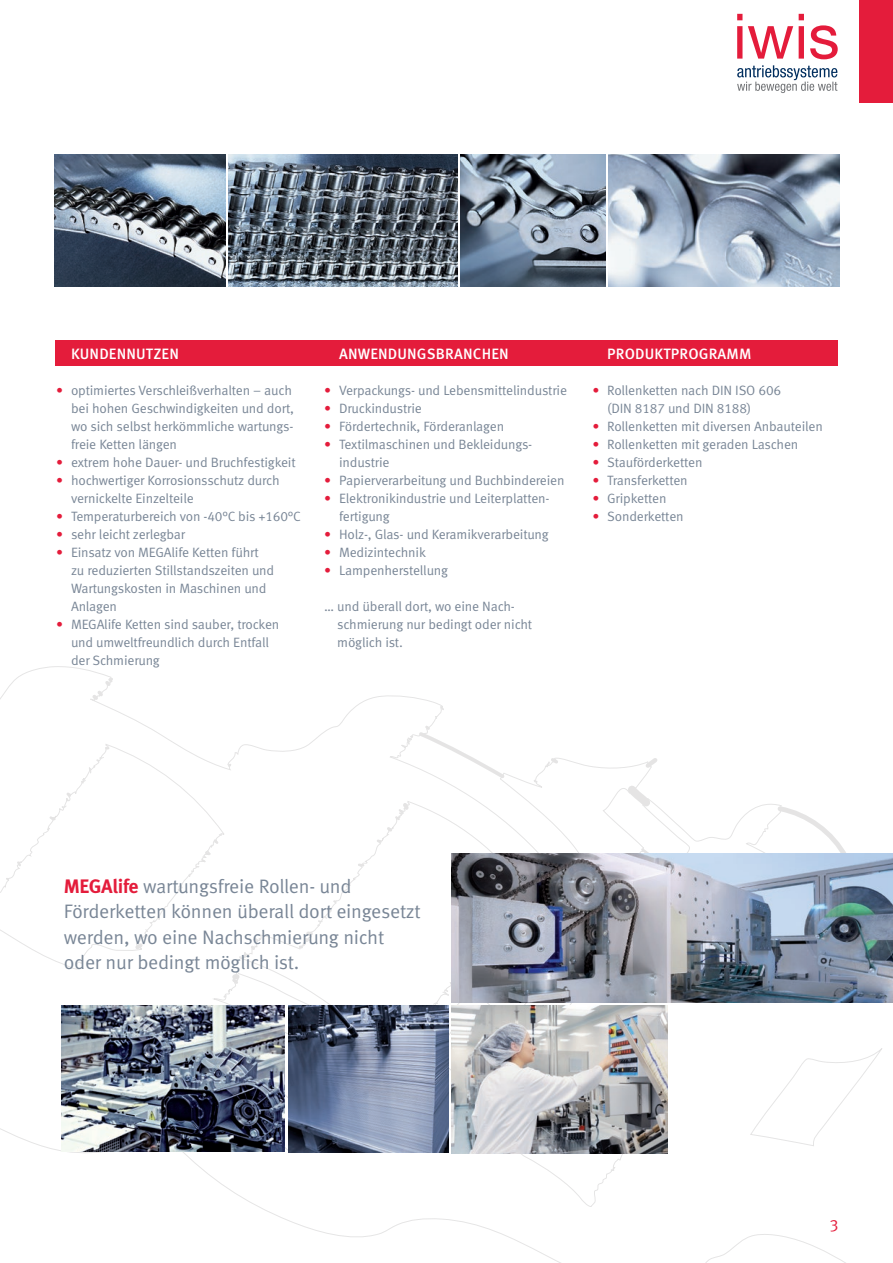
<style>
.page{position:relative;width:893px;height:1263px;background:#fff}
.page>*{position:absolute;margin:0;border:0;box-sizing:border-box;transform-origin:0 0}
.Fließtext{font:19.5px/25.5px "Meta OT";letter-spacing:-.015em;color:#798696}
.t1{font:16.5px "Meta OT";color:#e41c3b}
.Text_Roter_Balken{font:500 15px "Meta OT";letter-spacing:.01em;color:#fff}
.Fließtext-2{font:13.5px/18px "Meta OT";letter-spacing:-.015em;color:#798696}
.Text_Roter_Balken-2{font:13.5px "Meta OT";letter-spacing:-.015em;color:#798696}
.s1{color:#e41c3b}
.s2{font-weight:700;color:#e41c3b}
</style>
<div class="page">
<svg style="left:0;top:676px;width:883px;height:531px"></svg>
<div style="left:859px;top:0;width:34px;height:103px;background:#e41c3b"></div>
<svg style="left:737px;top:65px;width:100px;height:28px"></svg>
<svg style="left:737px;top:14px;width:101px;height:45px"></svg>
<div style="left:55px;top:340px;width:783px;height:26px;background:#e41c3b"></div>
<img style="left:608px;top:154px;width:231px;height:133px">
<img style="left:229px;top:154px;width:228px;height:133px">
<img style="left:461px;top:154px;width:144px;height:133px">
<img style="left:54px;top:154px;width:171px;height:133px">
<img style="left:62px;top:1005px;width:223px;height:147px">
<img style="left:451px;top:1005px;width:216px;height:148px">
<img style="left:288px;top:1005px;width:160px;height:147px">
<img style="left:451px;top:854px;width:442px;height:148px">
<p class="Text_Roter_Balken" style="left:71px;top:344px;width:109px">KUNDENNUTZEN</p>
<p class="Fließtext-2" style="left:71px;top:381px;width:225px;text-indent:-15px"><span class="s1">•</span> optimiertes Verschleißverhalten – auch bei hohen Geschwindigkeiten und dort, wo sich selbst herkömmliche wartungs&shy;freie Ketten längen</p>
<p class="Fließtext-2" style="left:56px;top:453px;width:241px"><span class="s1">•</span> extrem hohe Dauer- und Bruchfestigkeit</p>
<p class="Fließtext-2" style="left:71px;top:471px;width:210px;text-indent:-15px"><span class="s1">•</span> hochwertiger Korrosionsschutz durch vernickelte Einzelteile</p>
<p class="Fließtext-2" style="left:56px;top:507px;width:246px"><span class="s1">•</span> Temperaturbereich von -40°C bis +160°C</p>
<p class="Fließtext-2" style="left:56px;top:525px;width:131px"><span class="s1">•</span> sehr leicht zerlegbar</p>
<p class="Fließtext-2" style="left:71px;top:543px;width:205px;text-indent:-15px"><span class="s1">•</span> Einsatz von MEGAlife Ketten führt zu reduzierten Stillstandszeiten und<br>Wartungskosten in Maschinen und<br>Anlagen</p>
<p class="Fließtext-2" style="left:71px;top:615px;width:210px;text-indent:-15px"><span class="s1">•</span> MEGAlife Ketten sind sauber, trocken und umweltfreundlich durch Entfall der Schmierung</p>
<p class="Text_Roter_Balken" style="left:339px;top:344px;width:171px">ANWENDUNGSBRANCHEN</p>
<p class="Fließtext-2" style="left:324px;top:381px;width:244px"><span class="s1">•</span> Verpackungs- und Lebensmittelindustrie</p>
<p class="Fließtext-2" style="left:324px;top:399px;width:99px"><span class="s1">•</span> Druckindustrie</p>
<p class="Fließtext-2" style="left:324px;top:417px;width:181px"><span class="s1">•</span> Fördertechnik, Förderanlagen</p>
<p class="Fließtext-2" style="left:339px;top:435px;width:195px;text-indent:-15px"><span class="s1">•</span> Textilmaschinen und Bekleidungs&shy;industrie</p>
<p class="Fließtext-2" style="left:324px;top:471px;width:242px"><span class="s1">•</span> Papierverarbeitung und Buchbindereien</p>
<p class="Fließtext-2" style="left:339px;top:489px;width:212px;text-indent:-15px"><span class="s1">•</span> Elektronikindustrie und Leiterplatten&shy;fertigung</p>
<p class="Text_Roter_Balken-2" style="left:324px;top:526px;width:226px"><span class="s1">•</span> Holz-, Glas- und Keramikverarbeitung</p>
<p class="Fließtext-2" style="left:324px;top:543px;width:103px"><span class="s1">•</span> Medizintechnik</p>
<p class="Fließtext-2" style="left:324px;top:561px;width:125px"><span class="s1">•</span> Lampenherstellung</p>
<p class="Fließtext-2" style="left:337px;top:597px;width:196px;text-indent:-13px">… und überall dort, wo eine Nach&shy;schmierung nur bedingt oder nicht möglich ist.</p>
<p class="Text_Roter_Balken" style="left:607px;top:344px;width:146px">PRODUKTPROGRAMM</p>
<p class="Fließtext-2" style="left:607px;top:381px;width:175px;text-indent:-15px"><span class="s1">•</span> Rollenketten nach DIN ISO 606 (DIN 8187 und DIN 8188)</p>
<p class="Fließtext-2" style="left:592px;top:417px;width:232px"><span class="s1">•</span> Rollenketten mit diversen Anbauteilen</p>
<p class="Fließtext-2" style="left:592px;top:435px;width:208px"><span class="s1">•</span> Rollenketten mit geraden Laschen</p>
<p class="Fließtext-2" style="left:592px;top:453px;width:112px"><span class="s1">•</span> Stauförderketten</p>
<p class="Fließtext-2" style="left:592px;top:471px;width:97px"><span class="s1">•</span> Transferketten</p>
<p class="Fließtext-2" style="left:592px;top:489px;width:76px"><span class="s1">•</span> Gripketten</p>
<p class="Fließtext-2" style="left:592px;top:507px;width:93px"><span class="s1">•</span> Sonderketten</p>
<p class="Fließtext" style="left:64px;top:873px;width:358px"><span class="s2">MEGAlife</span> wartungsfreie Rollen- und Förderketten können überall dort eingesetzt werden, wo eine Nachschmierung nicht oder nur bedingt möglich ist.</p>
<p class="t1" style="left:829px;top:1215px;width:11px">3</p>
</div>
